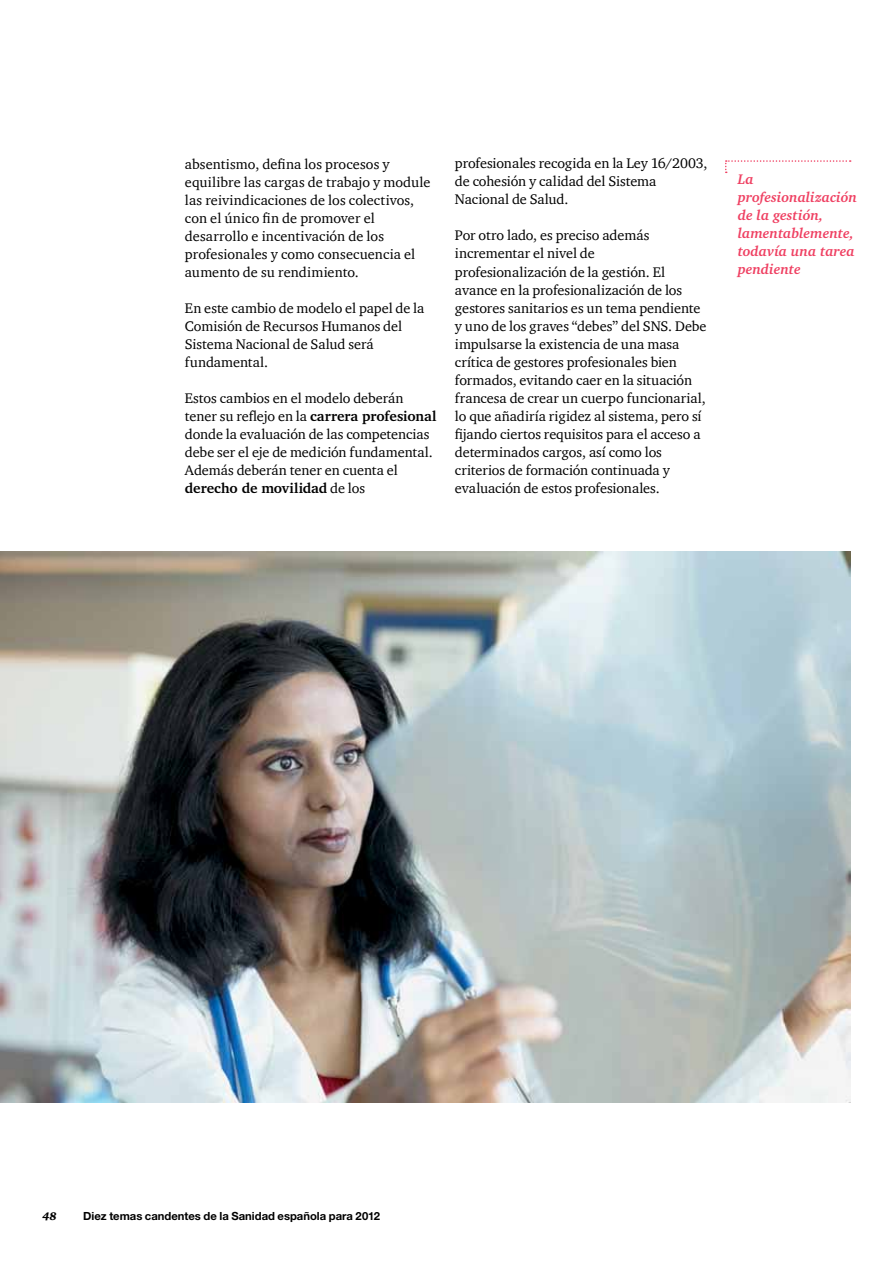
<style>
.page{position:relative;width:893px;height:1263px;background:#fff}
.page>*{position:absolute;margin:0;border:0;box-sizing:border-box;transform-origin:0 0}
.t1{font:14.25px/18px "ITC Charter Com";color:#000}
.t2{font:italic 700 14.25px/18px "Charter IT Cby BT";color:#ef4062}
.t3{font:700 14.25px "Charter IT Cby BT";letter-spacing:-.005em;color:#000}
.t4{font:700 11.25px "Helvetica Neue LT Std";color:#000}
.t5{font:italic 900 11.25px "ITC Charter Com";color:#000}
.s1{font-family:"Charter IT Cby BT";font-weight:700}
.s2{font-family:"ITC Charter Com";font-weight:400}
</style>
<div class="page">
<svg style="left:725px;top:160px;width:126px;height:13px"></svg>
<img style="left:0;top:551px;width:850px;height:552px">
<p class="t1" style="left:185px;top:154px;width:247px">absentismo, defina los procesos y equilibre las cargas de trabajo y module las reivindicaciones de los colectivos, con el único fin de promover el desarrollo e incentivación de los profesionales y como consecuencia el aumento de su rendimiento.</p>
<p class="t1" style="left:185px;top:298px;width:241px">En este cambio de modelo el papel de la<br>Comisión de Recursos Humanos del<br>Sistema Nacional de Salud será fundamental.</p>
<p class="t1" style="left:185px;top:388px;width:253px">Estos cambios en el modelo deberán tener su reflejo en la <span class="s1">carrera profesional </span>donde la evaluación de las competencias debe ser el eje de medición fundamental.<br>Además deberán tener en cuenta el</p>
<p class="t3" style="left:185px;top:479px;width:182px">derecho de movilidad <span class="s2">de los</span></p>
<p class="t1" style="left:455px;top:154px;width:254px">profesionales recogida en la Ley 16/2003, de cohesión y calidad del Sistema<br>Nacional de Salud.</p>
<p class="t1" style="left:455px;top:226px;width:253px">Por otro lado, es preciso además incrementar el nivel de profesionalización de la gestión. El avance en la profesionalización de los gestores sanitarios es un tema pendiente y uno de los graves “debes” del SNS. Debe impulsarse la existencia de una masa crítica de gestores profesionales bien formados, evitando caer en la situación francesa de crear un cuerpo funcionarial, lo que añadiría rigidez al sistema, pero sí fijando ciertos requisitos para el acceso a determinados cargos, así como los criterios de formación continuada y evaluación de estos profesionales.</p>
<p class="t2" style="left:738px;top:170px;width:121px">La profesionalización de la gestión, lamentablemente, todavía una tarea pendiente</p>
<p class="t5" style="left:43px;top:1210px;width:16px">48</p>
<p class="t4" style="left:83px;top:1209px;width:298px">Diez temas candentes de la Sanidad española para 2012</p>
</div>
